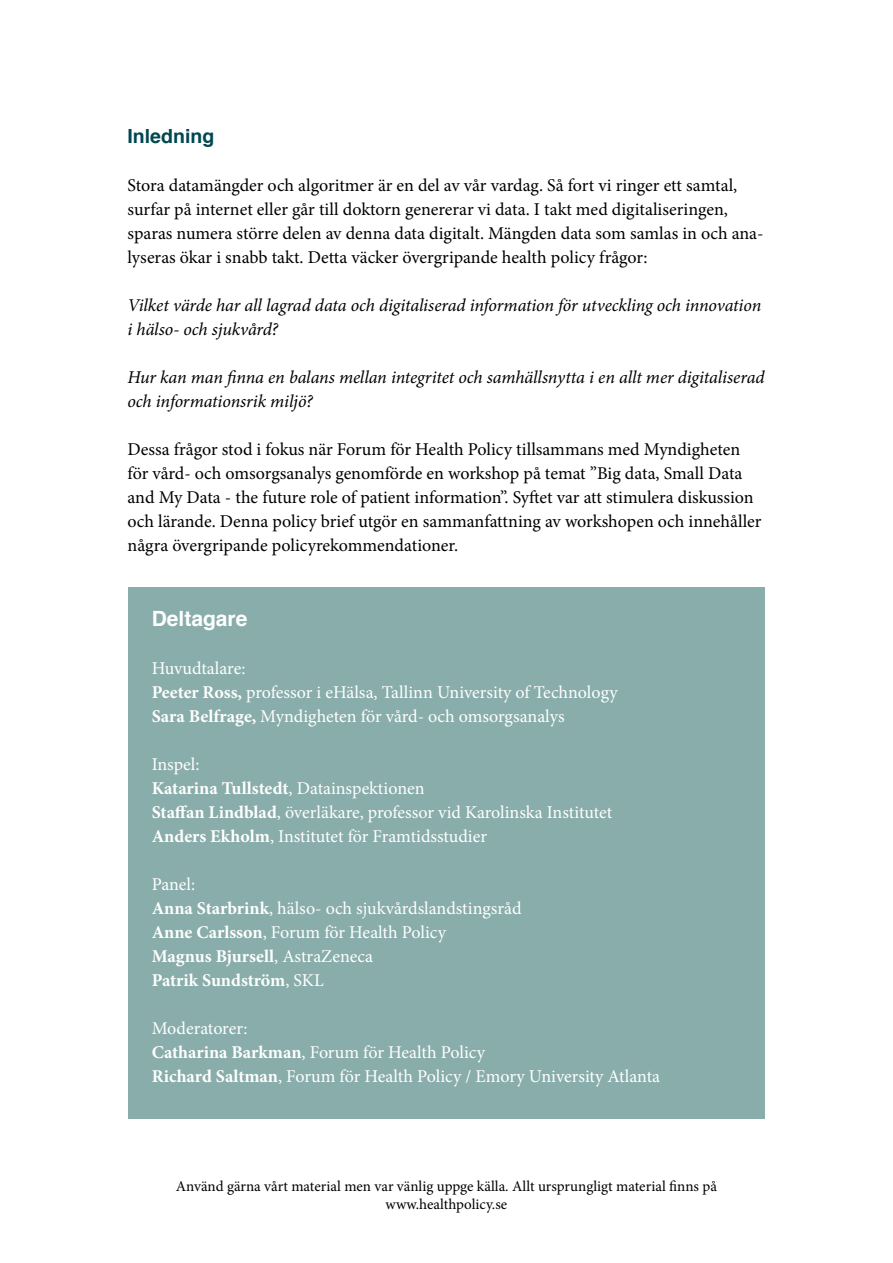
<style>
.page{position:relative;width:893px;height:1263px;background:#fff}
.page>*{position:absolute;margin:0;border:0;box-sizing:border-box;transform-origin:0 0}
.t1{font:700 21px "Helvetica";color:#fff}
.t2{font:700 19.5px "Helvetica";color:#004751}
.t3{font:18px/24px "Minion Pro";color:#000}
.t4{font:18px/24px "Minion Pro";letter-spacing:-.005em;color:#fff}
.t5{font:italic 18px/24px "Minion Pro";letter-spacing:-.01em;color:#000}
.t6{font:15px/18px "Minion Pro";color:#000;text-align:center}
.s1{font-weight:700}
</style>
<div class="page">
<div style="left:128px;top:587px;width:637px;height:531px;background:#88adaa"></div>
<p class="t2" style="left:128px;top:120px;width:88px">Inledning</p>
<p class="t3" style="left:128px;top:173px;width:637px">Stora datamängder och algoritmer är en del av vår vardag. Så fort vi ringer ett samtal, surfar på internet eller går till doktorn genererar vi data. I takt med digitaliseringen, sparas numera större delen av denna data digitalt. Mängden data som samlas in och ana&shy;lyseras ökar i snabb takt. Detta väcker övergripande health policy frågor:</p>
<p class="t5" style="left:128px;top:293px;width:635px">Vilket värde har all lagrad data och digitaliserad information för utveckling och innovation i hälso- och sjukvård?</p>
<p class="t5" style="left:128px;top:365px;width:638px">Hur kan man finna en balans mellan integritet och samhällsnytta i en allt mer digitaliserad och informationsrik miljö?</p>
<p class="t3" style="left:128px;top:437px;width:635px">Dessa frågor stod i fokus när Forum för Health Policy tillsammans med Myndigheten för vård- och omsorgsanalys genomförde en workshop på temat ”Big data, Small Data and My Data - the future role of patient information”. Syftet var att stimulera diskussion och lärande. Denna policy brief utgör en sammanfattning av workshopen och innehåller några övergripande policyrekommendationer.</p>
<p class="t1" style="left:152px;top:602px;width:97px">Deltagare</p>
<p class="t4" style="left:152px;top:656px;width:468px">Huvudtalare:<br><span class="s1">Peeter Ross,</span> professor i eHälsa, Tallinn University of Technology<br><span class="s1">Sara Belfrage,</span> Myndigheten för vård- och omsorgsanalys</p>
<p class="t4" style="left:152px;top:752px;width:462px">Inspel:<br><span class="s1">Katarina Tullstedt</span>, Datainspektionen<br><span class="s1">Staffan Lindblad</span>, överläkare, professor vid Karolinska Institutet <span class="s1">Anders Ekholm</span>, Institutet för Framtidsstudier</p>
<p class="t4" style="left:152px;top:872px;width:371px">Panel:<br><span class="s1">Anna Starbrink</span>, hälso- och sjukvårdslandstingsråd<br><span class="s1">Anne Carlsson</span>, Forum för Health Policy<br><span class="s1">Magnus Bjursell</span>, AstraZeneca<br><span class="s1">Patrik Sundström</span>, SKL</p>
<p class="t4" style="left:152px;top:1016px;width:510px">Moderatorer:<br><span class="s1">Catharina Barkman</span>, Forum för Health Policy<br><span class="s1">Richard Saltman</span>, Forum för Health Policy / Emory University Atlanta</p>
<p class="t6" style="left:176px;top:1177px;width:542px">Använd gärna vårt material men var vänlig uppge källa. Allt ursprungligt material finns på www.healthpolicy.se</p>
</div>
